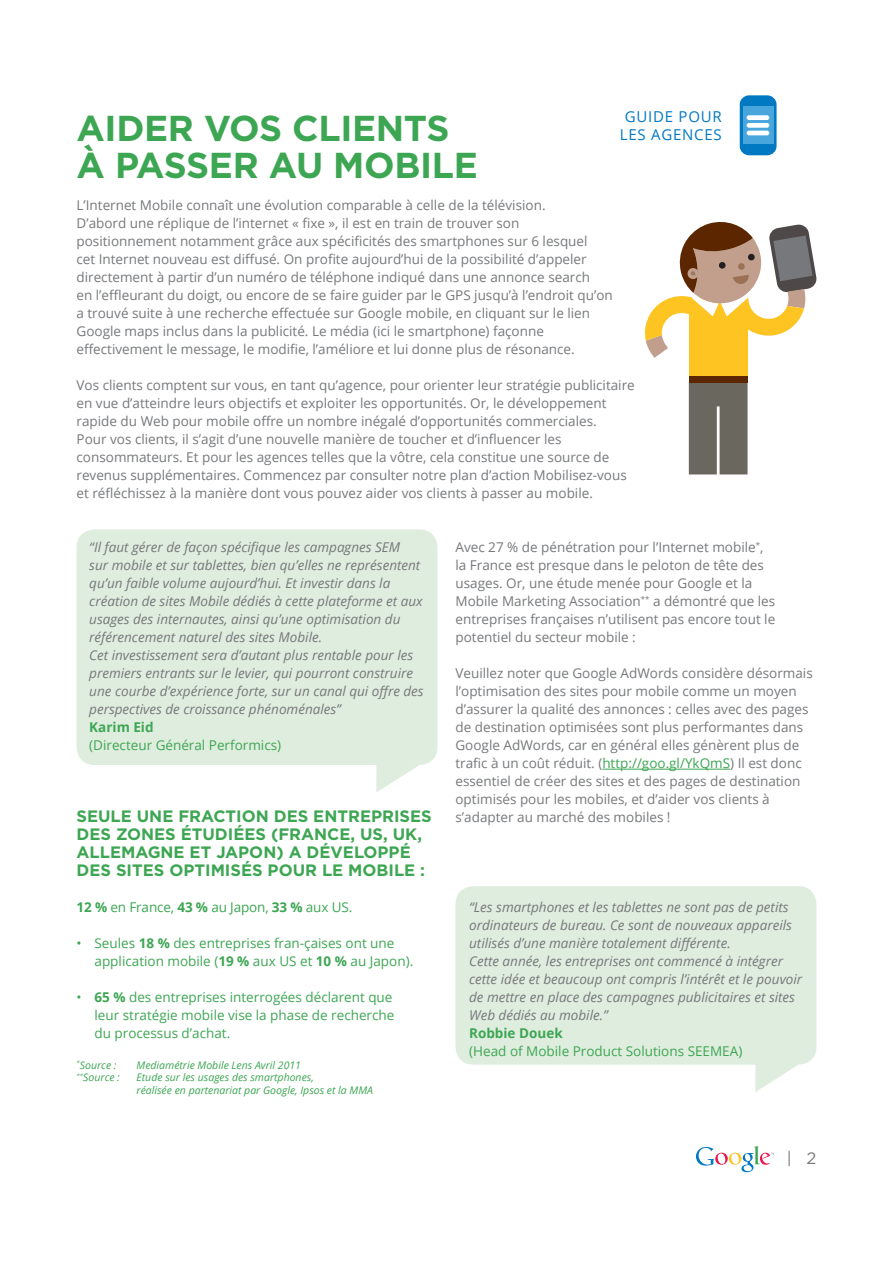
<style>
.page{position:relative;width:893px;height:1263px;background:#fff}
.page>*{position:absolute;margin:0;border:0;box-sizing:border-box;transform-origin:0 0}
.t1{font:700 36px/37.5px "Gotham HTF";letter-spacing:-.01em;color:#3da653}
.t2{font:700 16.5px/18px "Gotham HTF";color:#3da653}
.t3{font:16.5px "Gotham HTF";color:#76787b}
.t4{font:15px/18px "Open Sans";letter-spacing:.05em;color:#0079c2;text-align:center}
.t5{font:13.5px/18px "Open Sans";color:#76787b}
.t6{font:italic 13.5px/18px "Open Sans";color:#76787b}
.t7{font:13.5px/18px "Open Sans";color:#3da653}
.t8{font:700 13.5px "Open Sans";color:#3da653}
.t9{font:italic 10.5px/12.6px "Open Sans";color:#3da653}
.s1{font-weight:700}
.s2{color:#3da653}
</style>
<div class="page">
<svg style="left:696px;top:1146px;width:78px;height:26px"></svg>
<div style="left:740px;top:95px;width:36px;height:60px;background:#0079c2;border-radius:9px"></div>
<div style="left:743px;top:106px;width:30px;height:38px;background:#48a6dc"></div>
<div style="left:747px;top:115px;width:22px;height:5px;background:#fff;border-radius:2px"></div>
<div style="left:747px;top:123px;width:22px;height:5px;background:#fff;border-radius:2px"></div>
<hr style="left:747px;top:131px;width:22px;height:4px;background:#fff;border-radius:2px">
<div style="left:77px;top:529px;width:360px;height:236px;background:#dfedde;border-radius:18px"></div>
<div style="left:689px;top:297px;width:58px;height:79px;background:#fec422"></div>
<div style="left:689px;top:383px;width:58px;height:91px;background:#6a675f"></div>
<div style="left:689px;top:376px;width:58px;height:7px;background:#5c2700"></div>
<svg style="left:645px;top:222px;width:172px;height:136px"></svg>
<hr style="left:602px;top:769px;width:128px;height:1px;background:#3da653">
<div style="left:455px;top:886px;width:361px;height:179px;background:#dfedde;border-radius:18px"></div>
<h1 class="t1" style="left:77px;top:108px;width:403px">AIDER VOS CLIENTS<br>À PASSER AU MOBILE</h1>
<p class="t4" style="left:620px;top:108px;width:103px">GUIDE POUR<br>LES AGENCES</p>
<p class="t5" style="left:77px;top:196px;width:538px">L’Internet Mobile connaît une évolution comparable à celle de la télévision.<br>D’abord une réplique de l’internet « fixe », il est en train de trouver son positionnement notamment grâce aux spécificités des smartphones sur 6 lesquel<br>cet Internet nouveau est diffusé. On profite aujourd’hui de la possibilité d’appeler directement à partir d’un numéro de téléphone indiqué dans une annonce search<br>en l’effleurant du doigt, ou encore de se faire guider par le GPS jusqu’à l’endroit qu’on a trouvé suite à une recherche effectuée sur Google mobile, en cliquant sur le lien Google maps inclus dans la publicité. Le média (ici le smartphone) façonne effectivement le message, le modifie, l’améliore et lui donne plus de résonance.</p>
<p class="t5" style="left:77px;top:376px;width:560px">Vos clients comptent sur vous, en tant qu’agence, pour orienter leur stratégie publicitaire en vue d’atteindre leurs objectifs et exploiter les opportunités. Or, le développement rapide du Web pour mobile offre un nombre inégalé d’opportunités commerciales.<br>Pour vos clients, il s’agit d’une nouvelle manière de toucher et d’influencer les consommateurs. Et pour les agences telles que la vôtre, cela constitue une source de revenus supplémentaires. Commencez par consulter notre plan d’action Mobilisez-vous et réfléchissez à la manière dont vous pouvez aider vos clients à passer au mobile.</p>
<p class="t6" style="left:89px;top:538px;width:336px">“Il faut gérer de façon spécifique les campagnes SEM<br>sur mobile et sur tablettes, bien qu’elles ne représentent qu’un faible volume aujourd’hui. Et investir dans la création de sites Mobile dédiés à cette plateforme et aux usages des internautes, ainsi qu’une optimisation du référencement naturel des sites Mobile.<br>Cet investissement sera d’autant plus rentable pour les premiers entrants sur le levier, qui pourront construire une courbe d’expérience forte, sur un canal qui offre des perspectives de croissance phénoménales”</p>
<p class="t8" style="left:89px;top:718px;width:66px">Karim Eid</p>
<p class="t7" style="left:89px;top:736px;width:193px">(Directeur Général Performics)</p>
<p class="t2" style="left:77px;top:807px;width:357px">SEULE UNE FRACTION DES ENTREPRISES DES ZONES ÉTUDIÉES (FRANCE, US, UK, ALLEMAGNE ET JAPON) A DÉVELOPPÉ DES SITES OPTIMISÉS POUR LE MOBILE :</p>
<p class="t7" style="left:77px;top:898px;width:277px"><span class="s1">12 %</span> en France, <span class="s1">43 %</span> au Japon, <span class="s1">33 %</span> aux US.</p>
<p class="t7" style="left:95px;top:934px;width:320px;text-indent:-18px">• Seules <span class="s1">18 %</span> des entreprises fran-çaises ont une application mobile (<span class="s1">19 %</span> aux US et <span class="s1">10 %</span> au Japon).</p>
<p class="t7" style="left:95px;top:988px;width:301px;text-indent:-18px">• <span class="s1">65 %</span> des entreprises interrogées déclarent que leur stratégie mobile vise la phase de recherche du processus d’achat.</p>
<p class="t9" style="left:77px;top:1058px;width:42px"><sup>*</sup>Source :</p>
<p class="t9" style="left:137px;top:1058px;width:166px">Mediamétrie Mobile Lens Avril 2011</p>
<p class="t9" style="left:77px;top:1071px;width:45px"><sup>**</sup>Source :</p>
<p class="t9" style="left:137px;top:1071px;width:238px">Etude sur les usages des smartphones,<br>réalisée en partenariat par Google, Ipsos et la MMA</p>
<p class="t5" style="left:455px;top:538px;width:321px">Avec 27 % de pénétration pour l’Internet mobile<sup>*</sup>, la France est presque dans le peloton de tête des usages. Or, une étude menée pour Google et la Mobile Marketing Association<sup>**</sup> a démontré que les entreprises françaises n’utilisent pas encore tout le potentiel du secteur mobile :</p>
<p class="t5" style="left:455px;top:664px;width:359px">Veuillez noter que Google AdWords considère désormais l’optimisation des sites pour mobile comme un moyen d’assurer la qualité des annonces : celles avec des pages de destination optimisées sont plus performantes dans Google AdWords, car en général elles génèrent plus de trafic à un coût réduit. (<span class="s2">http://goo.gl/YkQmS</span>) Il est donc essentiel de créer des sites et des pages de destination optimisés pour les mobiles, et d’aider vos clients à s’adapter au marché des mobiles !</p>
<p class="t6" style="left:469px;top:898px;width:335px">“Les smartphones et les tablettes ne sont pas de petits ordinateurs de bureau. Ce sont de nouveaux appareils utilisés d’une manière totalement différente.<br>Cette année, les entreprises ont commencé à intégrer cette idée et beaucoup ont compris l’intérêt et le pouvoir de mettre en place des campagnes publicitaires et sites Web dédiés au mobile.”</p>
<p class="t8" style="left:469px;top:1024px;width:95px">Robbie Douek</p>
<p class="t7" style="left:469px;top:1042px;width:275px">(Head of Mobile Product Solutions SEEMEA)</p>
<p class="t3" style="left:787px;top:1149px;width:31px">| 2</p>
</div>
